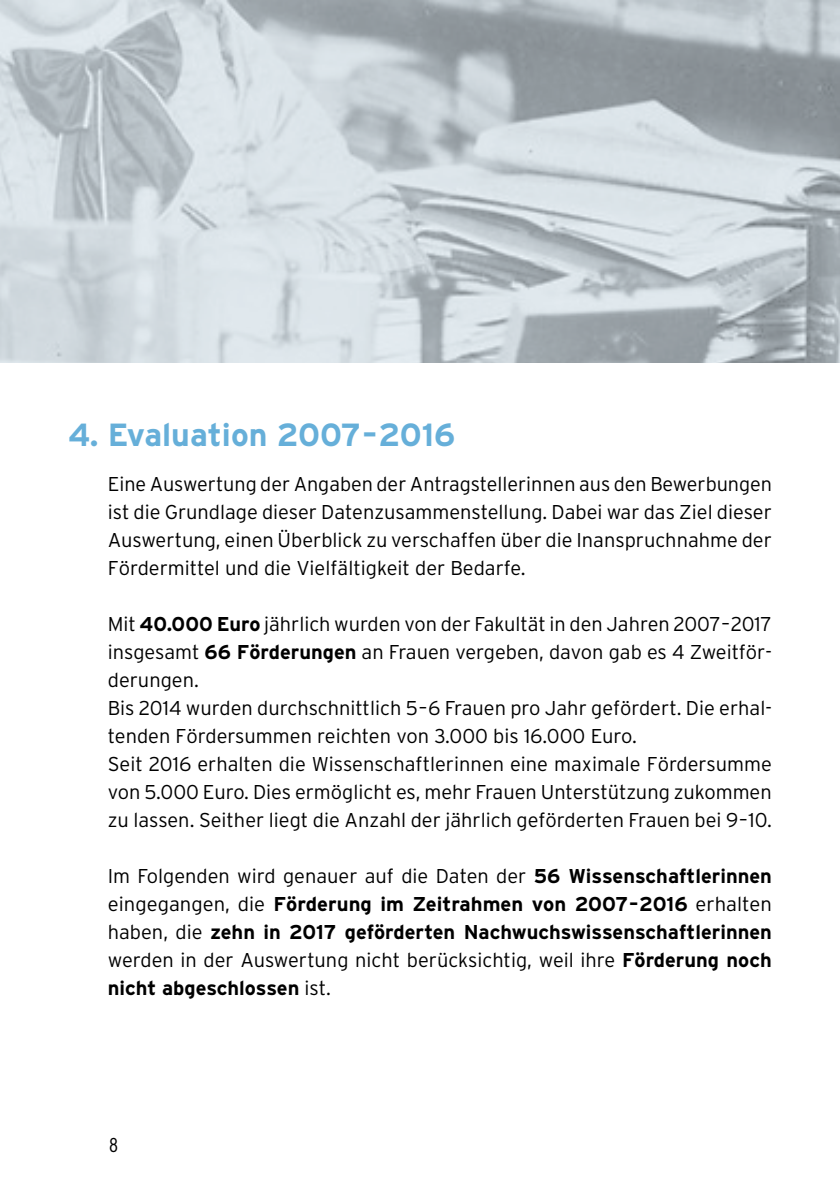
<style>
.page{position:relative;width:840px;height:1191px;background:#fff}
.page>*{position:absolute;margin:0;border:0;box-sizing:border-box;transform-origin:0 0}
.t1{font:700 32px "Interstate";color:#66afd9}
.t2{font:300 20px/28px "Interstate";color:#000;text-align:justify}
.t3{font:700 20px/28px "Interstate";color:#000;text-align:justify}
.t4{font:300 condensed 20px "Interstate";color:#000}
.s1{font-weight:700}
.s2{font-weight:300}
</style>
<div class="page">
<img style="left:0;top:0;width:839px;height:363px">
<h1 class="t1" style="left:68px;top:416px;width:388px">4. Evaluation 2007–2016</h1>
<p class="t2" style="left:108px;top:469px;width:665px">Eine Auswertung der Angaben der Antragstellerinnen aus den Bewerbungen ist die Grundlage dieser Datenzusammenstellung. Dabei war das Ziel dieser Auswertung, einen Überblick zu verschaffen über die Inanspruchnahme der Fördermittel und die Vielfältigkeit der Bedarfe.</p>
<p class="t2" style="left:108px;top:609px;width:665px;text-align:left">Mit <span class="s1">40.000 Euro</span> jährlich wurden von der Fakultät in den Jahren 2007–2017 insgesamt <span class="s1">66 Förderungen</span> an Frauen vergeben, davon gab es 4 Zweitför&shy;derungen.<br>Bis 2014 wurden durchschnittlich 5–6 Frauen pro Jahr gefördert. Die erhal&shy;tenden Fördersummen reichten von 3.000 bis 16.000 Euro.<br>Seit 2016 erhalten die Wissenschaftlerinnen eine maximale Fördersumme von 5.000 Euro. Dies ermöglicht es, mehr Frauen Unterstützung zukommen zu lassen. Seither liegt die Anzahl der jährlich geförderten Frauen bei 9–10.</p>
<p class="t3" style="left:108px;top:861px;width:665px"><span class="s2">Im Folgenden wird genauer auf die Daten der</span> 56 Wissenschaftlerinnen <span class="s2">eingegangen, die</span> Förderung im Zeitrahmen von 2007–2016 <span class="s2">erhalten haben, die</span> zehn in 2017 geförderten Nachwuchswissenschaftlerinnen <span class="s2">werden in der Auswertung nicht berücksichtig, weil ihre</span> Förderung noch nicht abgeschlossen <span class="s2">ist.</span></p>
<p class="t4" style="left:109px;top:1133px;width:10px">8</p>
</div>
